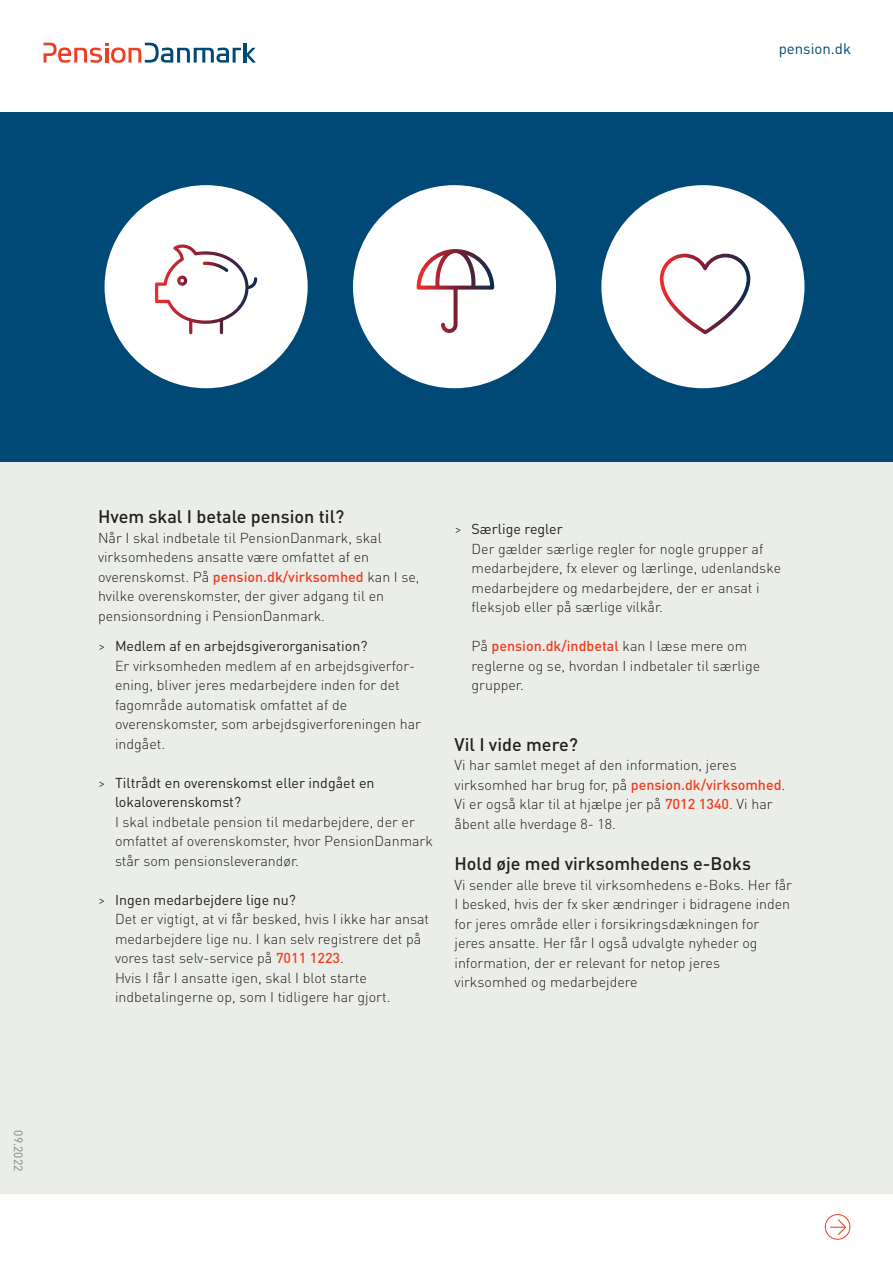
<style>
.page{position:relative;width:893px;height:1263px;background:#fff}
.page>*{position:absolute;margin:0;border:0;box-sizing:border-box;transform-origin:0 0}
.t1{font:500 18px "DINOT";color:#231f20}
.t2{font:15px "DINOT";color:#004977}
.t3{font:300 14.25px/19.5px "DINOT";color:#231f20}
.t4{font:14.25px/19.5px "DINOT";color:#231f20}
.t5{font:12px "DINOT";color:#808285}
.s1{font-weight:500;color:#ef3e22}
.s2{font-weight:400}
.s3{font-weight:300}
</style>
<div class="page">
<div style="left:0;top:453px;width:893px;height:740px;background:#ebeee8"></div>
<svg style="left:44px;top:43px;width:212px;height:20px"></svg>
<div style="left:825px;top:1214px;width:25px;height:26px;border:1px solid #ef3e22;border-radius:50%"></div>
<svg style="left:830px;top:1218px;width:17px;height:18px"></svg>
<div style="left:0;top:112px;width:893px;height:349px;background:#004977"></div>
<div style="left:106px;top:187px;width:200px;height:200px;background:#fff;border-radius:50%"></div>
<svg style="left:155px;top:245px;width:102px;height:89px"></svg>
<div style="left:603px;top:187px;width:200px;height:200px;background:#fff;border-radius:50%"></div>
<svg style="left:660px;top:254px;width:90px;height:80px"></svg>
<div style="left:355px;top:187px;width:199px;height:200px;background:#fff;border-radius:50%"></div>
<svg style="left:417px;top:249px;width:77px;height:84px"></svg>
<p class="t2" style="left:779px;top:39px;width:74px">pension.dk</p>
<p class="t5" style="left:26px;top:1130px;width:42px;rotate:90deg">09.2022</p>
<p class="t1" style="left:98px;top:505px;width:248px">Hvem skal I betale pension til?</p>
<p class="t3" style="left:98px;top:527px;width:323px">Når I skal indbetale til PensionDanmark, skal virksomhedens ansatte være omfattet af en overenskomst. På <span class="s1">pension.dk/virksomhed</span> kan I se, hvilke overenskomster, der giver adgang til en pensionsordning i PensionDanmark.</p>
<p class="t3" style="left:115px;top:636px;width:308px;text-indent:-17px">&gt; <span class="s2">Medlem af en arbejdsgiverorganisation?<br></span>Er virksomheden medlem af en arbejdsgiverfor&shy;ening, bliver jeres medarbejdere inden for det fagområde automatisk omfattet af de overenskomster, som arbejdsgiverforeningen har indgået.</p>
<p class="t4" style="left:115px;top:772px;width:261px;text-indent:-17px"><span class="s3">&gt;</span> Tiltrådt en overenskomst eller indgået en lokaloverenskomst?</p>
<p class="t3" style="left:115px;top:811px;width:319px">I skal indbetale pension til medarbejdere, der er omfattet af overenskomster, hvor PensionDanmark står som pensionsleverandør.</p>
<p class="t3" style="left:115px;top:889px;width:316px;text-indent:-17px">&gt; <span class="s2">Ingen medarbejdere lige nu?<br></span>Det er vigtigt, at vi får besked, hvis I ikke har ansat medarbejdere lige nu. I kan selv registrere det på vores tast selv-service på <span class="s1">7011 1223</span>.<br>Hvis I får I ansatte igen, skal I blot starte indbetalingerne op, som I tidligere har gjort.</p>
<p class="t3" style="left:472px;top:519px;width:311px;text-indent:-17px">&gt; <span class="s2">Særlige regler<br></span>Der gælder særlige regler for nogle grupper af medarbejdere, fx elever og lærlinge, udenlandske medarbejdere og medarbejdere, der er ansat i fleksjob eller på særlige vilkår.</p>
<p class="t3" style="left:472px;top:636px;width:290px">På <span class="s1">pension.dk/indbetal</span> kan I læse mere om reglerne og se, hvordan I indbetaler til særlige grupper.</p>
<p class="t1" style="left:454px;top:732px;width:125px">Vil I vide mere?</p>
<p class="t3" style="left:454px;top:755px;width:332px">Vi har samlet meget af den information, jeres virksomhed har brug for, på <span class="s1">pension.dk/virksomhed</span>.<br>Vi er også klar til at hjælpe jer på <span class="s1">7012 1340</span>. Vi har åbent alle hverdage 8- 18.</p>
<p class="t1" style="left:454px;top:851px;width:298px">Hold øje med virksomhedens e-Boks</p>
<p class="t3" style="left:454px;top:874px;width:339px">Vi sender alle breve til virksomhedens e-Boks. Her får I besked, hvis der fx sker ændringer i bidragene inden for jeres område eller i forsikringsdækningen for jeres ansatte. Her får I også udvalgte nyheder og information, der er relevant for netop jeres virksomhed og medarbejdere</p>
</div>
